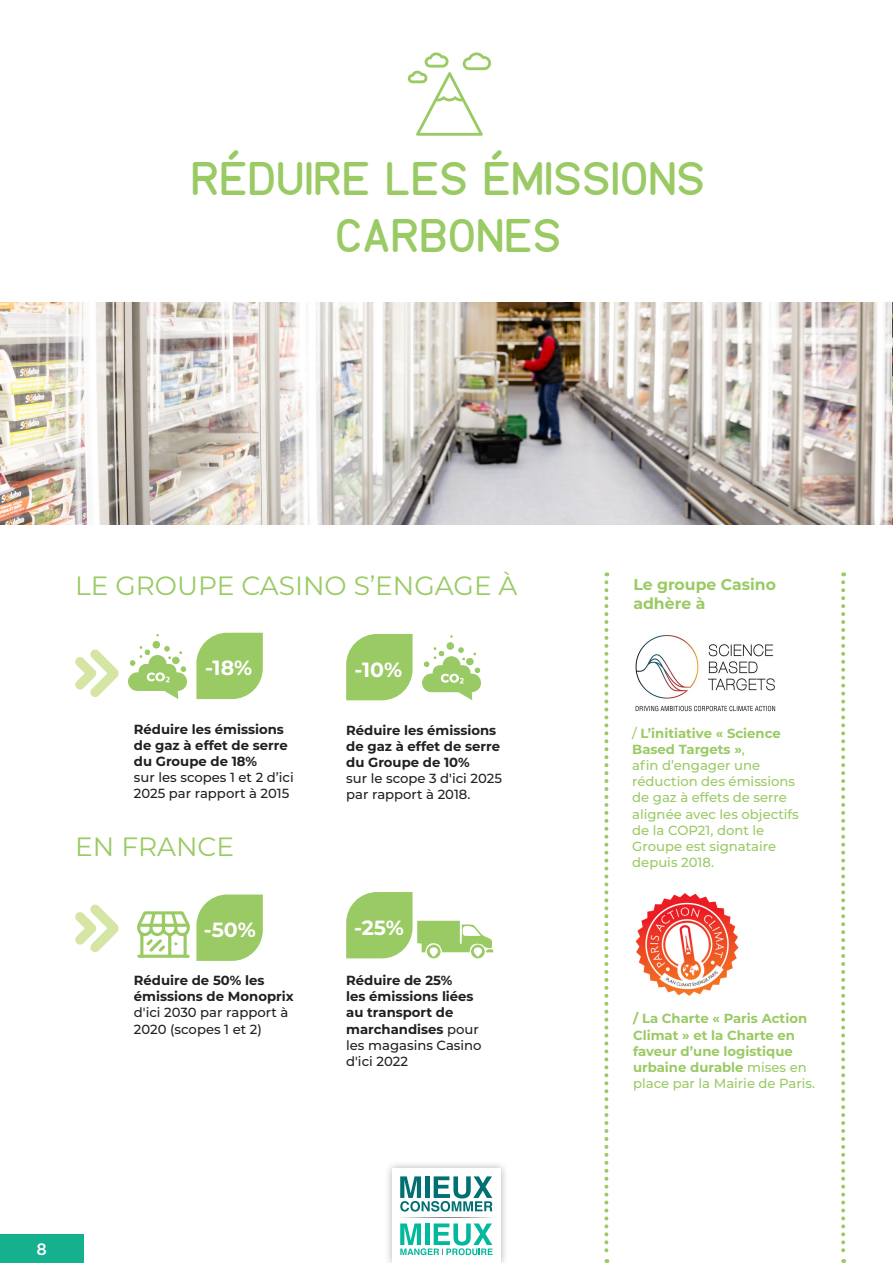
<style>
.page{position:relative;width:893px;height:1263px;background:#fff}
.page>*{position:absolute;margin:0;border:0;box-sizing:border-box;transform-origin:0 0}
.t1{font:46.95px/56.4px "TGL0 17";color:#9aca64;text-align:center}
.t2{font:26.4px "Montserrat";color:#9aca64}
.t3{font:700 20.55px "Montserrat";color:#fff}
.t4{font:500 16.5px "Gotham Rounded";color:#fff}
.t5{font:700 15.6px "Montserrat";color:#9aca64}
.t6{font:700 13.2px/16.2px "Montserrat";color:#231f20}
.t7{font:500 13.2px/16.2px "Montserrat";color:#9aca64}
.t8{font:700 13.2px/16.2px "Montserrat";color:#9aca64}
.t9{font:500 13.2px/16.2px "Montserrat";color:#231f20}
.s1{font-weight:500}
.s2{font-weight:700}
</style>
<div class="page">
<div style="left:384px;top:1160px;width:125px;height:103px;background:#231f20;opacity:.35"></div>
<div style="left:392px;top:1168px;width:109px;height:95px;background:#fff"></div>
<svg style="left:400px;top:1176px;width:92px;height:35px"></svg>
<svg style="left:400px;top:1223px;width:93px;height:32px"></svg>
<svg style="left:401px;top:1217px;width:45px;height:1px"></svg>
<svg style="left:446px;top:1217px;width:47px;height:1px"></svg>
<div style="left:0;top:1234px;width:84px;height:29px;background:#15b08d"></div>
<img style="left:0;top:303px;width:892px;height:222px">
<img style="left:635px;top:635px;width:141px;height:77px">
<img style="left:635px;top:893px;width:104px;height:103px">
<svg style="left:408px;top:52px;width:83px;height:84px"></svg>
<svg style="left:75px;top:649px;width:44px;height:48px"></svg>
<svg style="left:196px;top:633px;width:67px;height:66px;background:#a4cf73"></svg>
<svg style="left:346px;top:892px;width:148px;height:66px"></svg>
<svg style="left:604px;top:582px;width:4px;height:681px"></svg>
<svg style="left:841px;top:582px;width:4px;height:681px"></svg>
<svg style="left:75px;top:904px;width:44px;height:48px"></svg>
<svg style="left:128px;top:634px;width:59px;height:65px"></svg>
<svg style="left:346px;top:634px;width:67px;height:66px;background:#a4cf73"></svg>
<svg style="left:422px;top:635px;width:59px;height:65px"></svg>
<svg style="left:137px;top:894px;width:126px;height:67px"></svg>
<hr style="left:892px;top:303px;width:1px;height:222px;background:#9aca64">
<p class="t1" style="left:191px;top:152px;width:516px">RÉDUIRE LES ÉMISSIONS<br>CARBONES</p>
<p class="t2" style="left:75px;top:567px;width:444px">LE GROUPE CASINO S’ENGAGE À</p>
<p class="t3" style="left:205px;top:653px;width:48px">-18%</p>
<p class="t6" style="left:134px;top:720px;width:161px">Réduire les émissions de gaz à effet de serre du Groupe de 18%<br><span class="s1">sur les scopes 1 et 2 d’ici<br>2025 par rapport à 2015</span></p>
<p class="t2" style="left:75px;top:829px;width:161px">EN FRANCE</p>
<p class="t3" style="left:355px;top:654px;width:49px">-10%</p>
<p class="t6" style="left:346px;top:721px;width:157px">Réduire les émissions de gaz à effet de serre du Groupe de 10%<br><span class="s1">sur le scope 3 d'ici 2025 par rapport à 2018.</span></p>
<p class="t3" style="left:204px;top:915px;width:54px">-50%</p>
<p class="t3" style="left:354px;top:913px;width:51px">-25%</p>
<p class="t9" style="left:134px;top:972px;width:161px"><span class="s2">Réduire de 50% les émissions de Monoprix </span>d'ici 2030 par rapport à<br>2020 (scopes 1 et 2)</p>
<p class="t6" style="left:346px;top:972px;width:137px">Réduire de 25%<br>les émissions liées au transport de marchandises <span class="s1">pour les magasins Casino d'ici 2022</span></p>
<p class="t4" style="left:37px;top:1237px;width:12px">8</p>
<p class="t5" style="left:633px;top:573px;width:144px">Le groupe Casino</p>
<p class="t5" style="left:633px;top:592px;width:73px">adhère à</p>
<p class="t7" style="left:632px;top:724px;width:168px">/ <span class="s2">L’initiative « Science<br>Based Targets »</span>,<br>afin d’engager une réduction des émissions de gaz à effets de serre alignée avec les objectifs de la COP21, dont le<br>Groupe est signataire depuis 2018.</p>
<p class="t8" style="left:633px;top:1010px;width:184px">/ La Charte « Paris Action<br>Climat » et la Charte en faveur d’une logistique urbaine durable <span class="s1">mises en place par la Mairie de Paris.</span></p>
</div>
